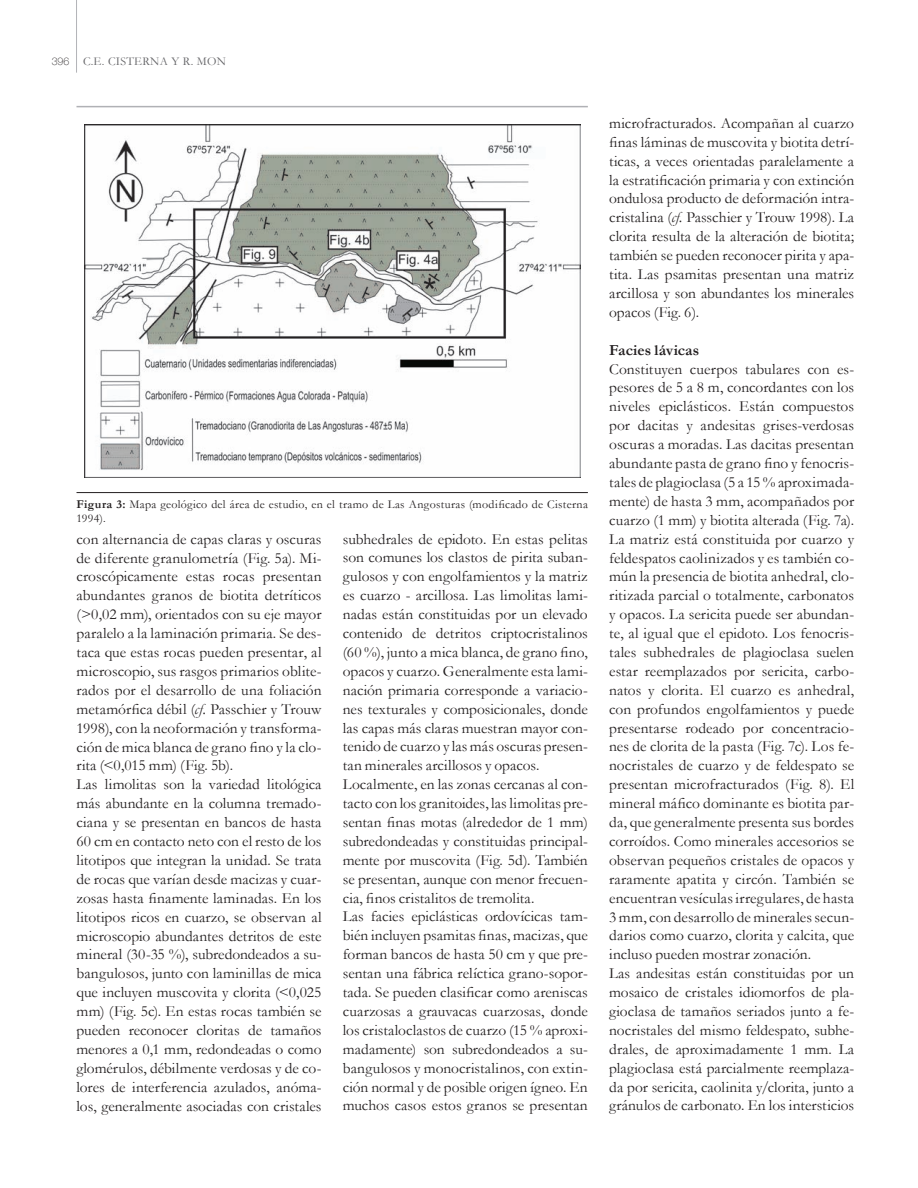
<style>
.page{position:relative;width:918px;height:1188px;background:#fff}
.page>*{position:absolute;margin:0;border:0;box-sizing:border-box;transform-origin:0 0}
.Texto_general{font:15.45px/18.9px "Garamond";color:#231f20;text-align:justify}
.Texto_general-2{font:700 15.45px "Garamond";letter-spacing:.005em;color:#231f20}
.Epígrafes{font:12px/14.4px "Garamond";letter-spacing:.025em;color:#231f20}
.t1{font:12px "Garamond";letter-spacing:.025em;color:#636366}
.s1{font-family:"Helvetica Neue";font-weight:100;font-size:10.5px;color:#231f20}
.s2{font-weight:700}
.s3{font-style:italic}
</style>
<div class="page">
<hr style="left:76px;top:0;width:1px;height:73px;background:#b2b3b7">
<img style="left:85px;top:125px;width:495px;height:353px">
<hr style="left:76px;top:106px;width:512px;height:1px;background:#b0b1b5">
<hr style="left:77px;top:492px;width:511px;height:1px;background:#231f20">
<p class="t1" style="left:52px;top:53px;width:176px"><span class="s1">396</span> C.E. CISTERNA Y R. MON</p>
<p class="Epígrafes" style="left:77px;top:496px;width:513px"><span class="s2">Figura 3:</span> Mapa geológico del área de estudio, en el tramo de Las Angosturas (modificado de Cisterna<br>1994).</p>
<p class="Texto_general" style="left:77px;top:529px;width:247px">con alternancia de capas claras y oscuras de diferente granulometría (Fig. 5a). Mi&shy;croscópicamente estas rocas presentan abundantes granos de biotita detríticos (&gt;0,02 mm), orientados con su eje mayor paralelo a la laminación primaria. Se des&shy;taca que estas rocas pueden presentar, al microscopio, sus rasgos primarios oblite&shy;rados por el desarrollo de una foliación metamórfica débil (<span class="s3">cf.</span> Passchier y Trouw 1998), con la neoformación y transforma&shy;ción de mica blanca de grano fino y la clo&shy;rita (&lt;0,015 mm) (Fig. 5b).</p>
<p class="Texto_general" style="left:77px;top:775px;width:247px">Las limolitas son la variedad litológica más abundante en la columna tremado&shy;ciana y se presentan en bancos de hasta 60 cm en contacto neto con el resto de los litotipos que integran la unidad. Se trata de rocas que varían desde macizas y cuar&shy;zosas hasta finamente laminadas. En los litotipos ricos en cuarzo, se observan al microscopio abundantes detritos de este mineral (30-35 %), subredondeados a su&shy;bangulosos, junto con laminillas de mica que incluyen muscovita y clorita (&lt;0,025 mm) (Fig. 5c). En estas rocas también se pueden reconocer cloritas de tamaños menores a 0,1 mm, redondeadas o como glomérulos, débilmente verdosas y de co&shy;lores de interferencia azulados, anóma&shy;los, generalmente asociadas con cristales</p>
<p class="Texto_general" style="left:343px;top:529px;width:247px">subhedrales de epidoto. En estas pelitas son comunes los clastos de pirita suban&shy;gulosos y con engolfamientos y la matriz es cuarzo - arcillosa. Las limolitas lami&shy;nadas están constituidas por un elevado contenido de detritos criptocristalinos (60 %), junto a mica blanca, de grano fino, opacos y cuarzo. Generalmente esta lami&shy;nación primaria corresponde a variacio&shy;nes texturales y composicionales, donde las capas más claras muestran mayor con&shy;tenido de cuarzo y las más oscuras presen&shy;tan minerales arcillosos y opacos.</p>
<p class="Texto_general" style="left:343px;top:775px;width:247px">Localmente, en las zonas cercanas al con&shy;tacto con los granitoides, las limolitas pre&shy;sentan finas motas (alrededor de 1 mm) subredondeadas y constituidas principal&shy;mente por muscovita (Fig. 5d). También se presentan, aunque con menor frecuen&shy;cia, finos cristalitos de tremolita.</p>
<p class="Texto_general" style="left:343px;top:907px;width:247px">Las facies epiclásticas ordovícicas tam&shy;bién incluyen psamitas finas, macizas, que forman bancos de hasta 50 cm y que pre&shy;sentan una fábrica relíctica grano-sopor&shy;tada. Se pueden clasificar como areniscas cuarzosas a grauvacas cuarzosas, donde los cristaloclastos de cuarzo (15 % aproxi&shy;madamente) son subredondeados a su&shy;bangulosos y monocristalinos, con extin&shy;ción normal y de posible origen ígneo. En muchos casos estos granos se presentan</p>
<p class="Texto_general" style="left:609px;top:113px;width:247px">microfracturados. Acompañan al cuarzo finas láminas de muscovita y biotita detrí&shy;ticas, a veces orientadas paralelamente a la estratificación primaria y con extinción ondulosa producto de deformación intra&shy;cristalina (<span class="s3">cf.</span> Passchier y Trouw 1998). La clorita resulta de la alteración de biotita; también se pueden reconocer pirita y apa&shy;tita. Las psamitas presentan una matriz arcillosa y son abundantes los minerales opacos (Fig. 6).</p>
<p class="Texto_general-2" style="left:609px;top:339px;width:92px">Facies lávicas</p>
<p class="Texto_general" style="left:609px;top:359px;width:247px">Constituyen cuerpos tabulares con es&shy;pesores de 5 a 8 m, concordantes con los niveles epiclásticos. Están compuestos por dacitas y andesitas grises-verdosas oscuras a moradas. Las dacitas presentan abundante pasta de grano fino y fenocris&shy;tales de plagioclasa (5 a 15 % aproximada&shy;mente) de hasta 3 mm, acompañados por cuarzo (1 mm) y biotita alterada (Fig. 7a).<br>La matriz está constituida por cuarzo y feldespatos caolinizados y es también co&shy;mún la presencia de biotita anhedral, clo&shy;ritizada parcial o totalmente, carbonatos y opacos. La sericita puede ser abundan&shy;te, al igual que el epidoto. Los fenocris&shy;tales subhedrales de plagioclasa suelen estar reemplazados por sericita, carbo&shy;natos y clorita. El cuarzo es anhedral, con profundos engolfamientos y puede presentarse rodeado por concentracio&shy;nes de clorita de la pasta (Fig. 7c). Los fe&shy;nocristales de cuarzo y de feldespato se presentan microfracturados (Fig. 8). El mineral máfico dominante es biotita par&shy;da, que generalmente presenta sus bordes corroídos. Como minerales accesorios se observan pequeños cristales de opacos y raramente apatita y circón. También se encuentran vesículas irregulares, de hasta 3 mm, con desarrollo de minerales secun&shy;darios como cuarzo, clorita y calcita, que incluso pueden mostrar zonación.</p>
<p class="Texto_general" style="left:609px;top:964px;width:247px">Las andesitas están constituidas por un mosaico de cristales idiomorfos de pla&shy;gioclasa de tamaños seriados junto a fe&shy;nocristales del mismo feldespato, subhe&shy;drales, de aproximadamente 1 mm. La plagioclasa está parcialmente reemplaza&shy;da por sericita, caolinita y/clorita, junto a gránulos de carbonato. En los intersticios</p>
</div>
